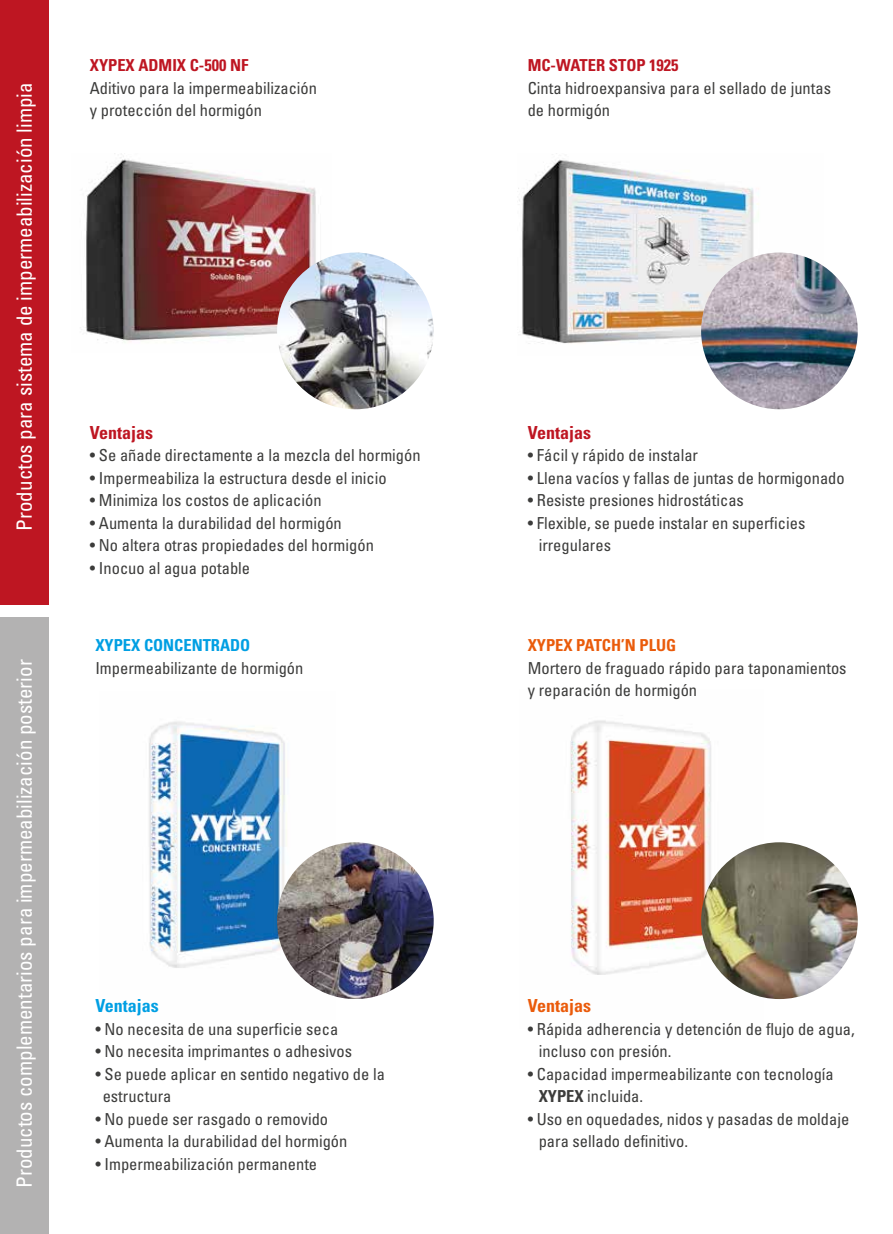
<style>
.page{position:relative;width:893px;height:1234px;background:#fff}
.page>*{position:absolute;margin:0;border:0;box-sizing:border-box;transform-origin:0 0}
.t1{font:condensed 21px "Univers";color:#fff}
.t2{font:700 condensed 18px "Univers";color:#be1622}
.t3{font:700 condensed 18px "Univers";color:#009fe3}
.t4{font:700 condensed 18px "Univers";color:#ea5b0b}
.t5{font:condensed 16.5px/22.5px "Univers";color:#3c3c3b}
.t6{font:700 condensed 16.5px "Univers";color:#be1622}
.t7{font:700 condensed 16.5px "Univers";color:#009fe3}
.t8{font:700 condensed 16.5px "Univers";color:#ea5b0b}
.s1{font-weight:700}
</style>
<div class="page">
<img style="left:570px;top:720px;width:194px;height:278px">
<img style="left:149px;top:721px;width:138px;height:247px">
<div style="left:0;top:0;width:48px;height:604px;background:#be1622"></div>
<div style="left:0;top:617px;width:48px;height:616px;background:#b3b2b2"></div>
<img style="left:80px;top:153px;width:236px;height:198px">
<img style="left:277px;top:252px;width:157px;height:157px;border-radius:78px">
<img style="left:518px;top:153px;width:241px;height:202px">
<img style="left:701px;top:252px;width:157px;height:157px;border-radius:78px">
<img style="left:277px;top:842px;width:157px;height:156px">
<img style="left:701px;top:842px;width:157px;height:156px;border-radius:78px">
<p class="t1" style="left:11px;top:530px;width:449px;rotate:-90deg">Productos para sistema de impermeabilización limpia</p>
<p class="t1" style="left:11px;top:1187px;width:530px;rotate:-90deg">Productos complementarios para impermeabilización posterior</p>
<p class="t6" style="left:90px;top:55px;width:160px">XYPEX ADMIX C-500 NF</p>
<p class="t5" style="left:90px;top:76px;width:229px">Aditivo para la impermeabilización y protección del hormigón</p>
<p class="t2" style="left:90px;top:421px;width:65px">Ventajas</p>
<p class="t5" style="left:90px;top:443px;width:332px">• Se añade directamente a la mezcla del hormigón</p>
<p class="t5" style="left:90px;top:466px;width:298px">• Impermeabiliza la estructura desde el inicio</p>
<p class="t5" style="left:90px;top:488px;width:233px">• Minimiza los costos de aplicación</p>
<p class="t5" style="left:90px;top:511px;width:254px">• Aumenta la durabilidad del hormigón</p>
<p class="t5" style="left:90px;top:533px;width:286px">• No altera otras propiedades del hormigón</p>
<p class="t5" style="left:90px;top:556px;width:162px">• Inocuo al agua potable</p>
<p class="t7" style="left:95px;top:635px;width:156px">XYPEX CONCENTRADO</p>
<p class="t5" style="left:95px;top:656px;width:210px">Impermeabilizante de hormigón</p>
<p class="t3" style="left:95px;top:994px;width:65px">Ventajas</p>
<p class="t5" style="left:95px;top:1016px;width:244px">• No necesita de una superficie seca</p>
<p class="t5" style="left:95px;top:1039px;width:258px">• No necesita imprimantes o adhesivos</p>
<p class="t5" style="left:103px;top:1061px;width:284px;text-indent:-7px">• Se puede aplicar en sentido negativo de la estructura</p>
<p class="t5" style="left:95px;top:1106px;width:234px">• No puede ser rasgado o removido</p>
<p class="t5" style="left:95px;top:1129px;width:254px">• Aumenta la durabilidad del hormigón</p>
<p class="t5" style="left:95px;top:1151px;width:223px">• Impermeabilización permanente</p>
<p class="t6" style="left:528px;top:55px;width:152px">MC-WATER STOP 1925</p>
<p class="t5" style="left:528px;top:76px;width:305px">Cinta hidroexpansiva para el sellado de juntas de hormigón</p>
<p class="t2" style="left:528px;top:421px;width:65px">Ventajas</p>
<p class="t5" style="left:528px;top:443px;width:172px">• Fácil y rápido de instalar</p>
<p class="t5" style="left:528px;top:466px;width:319px">• Llena vacíos y fallas de juntas de hormigonado</p>
<p class="t5" style="left:528px;top:488px;width:218px">• Resiste presiones hidrostáticas</p>
<p class="t5" style="left:539px;top:511px;width:268px;text-indent:-11px">• Flexible, se puede instalar en superficies irregulares</p>
<p class="t8" style="left:528px;top:635px;width:150px">XYPEX PATCH’N PLUG</p>
<p class="t5" style="left:528px;top:656px;width:320px">Mortero de fraguado rápido para taponamientos y reparación de hormigón</p>
<p class="t4" style="left:528px;top:994px;width:65px">Ventajas</p>
<p class="t5" style="left:539px;top:1016px;width:318px;text-indent:-11px">• Rápida adherencia y detención de flujo de agua, incluso con presión.</p>
<p class="t5" style="left:539px;top:1061px;width:297px;text-indent:-11px">• Capacidad impermeabilizante con tecnología<br><span class="s1">XYPEX</span> incluida.</p>
<p class="t5" style="left:539px;top:1106px;width:312px;text-indent:-11px">• Uso en oquedades, nidos y pasadas de moldaje para sellado definitivo.</p>
</div>
